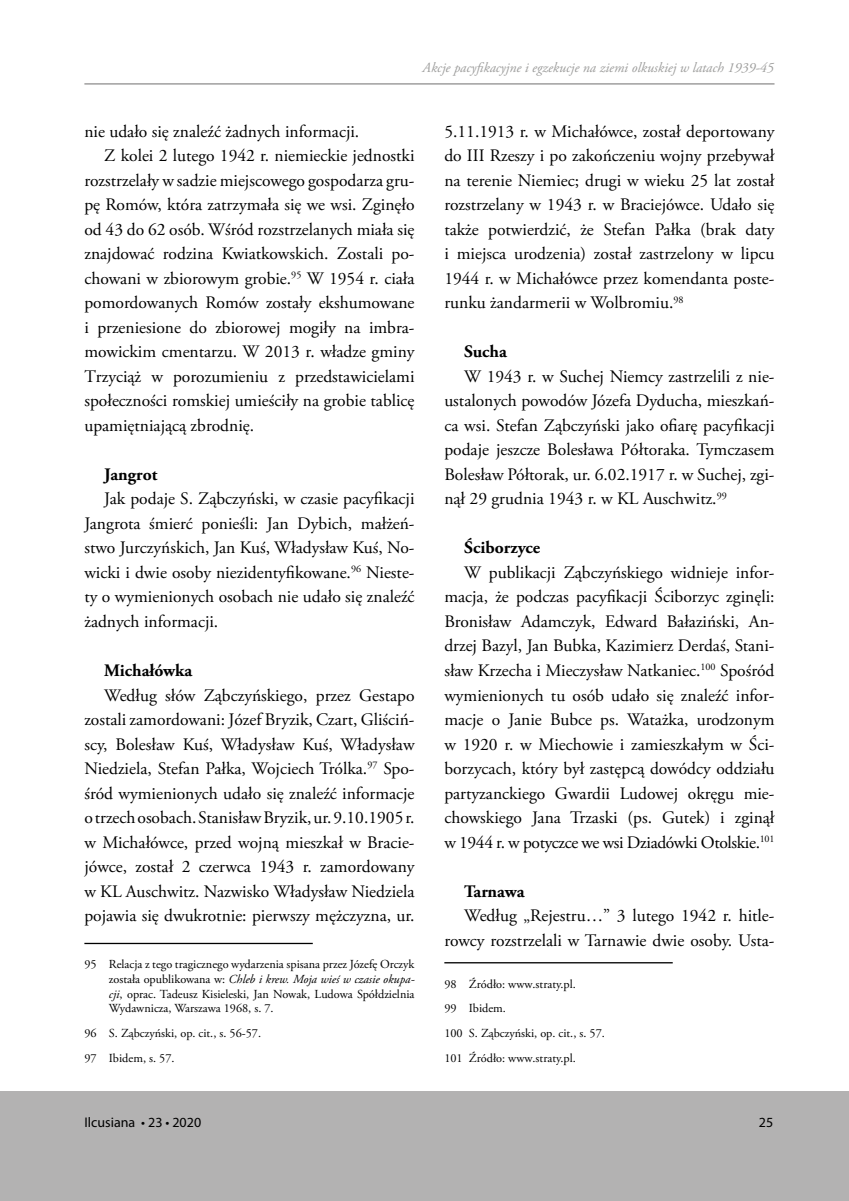
<style>
.page{position:relative;width:849px;height:1201px;background:#fff}
.page>*{position:absolute;margin:0;border:0;box-sizing:border-box;transform-origin:0 0}
.t1{font:17.5px/24.5px "Adobe Garamond Pro";color:#000;text-align:justify}
.t2{font:700 17.5px "Adobe Garamond Pro";color:#000}
.t3{font:italic 14px "Adobe Garamond Pro";color:#9d9d9c}
.t4{font:14px "Myriad Pro";color:#000}
.t5{font:12.25px/24.8px "Adobe Garamond Pro";color:#000}
.s1{font-style:italic}
</style>
<div class="page">
<div style="left:0;top:1091px;width:848px;height:109px;background:#b3b2b2"></div>
<hr style="left:84px;top:83px;width:690px;height:1px;background:#706f6f">
<hr style="left:84px;top:942px;width:229px;height:2px;background:#000">
<hr style="left:444px;top:962px;width:228px;height:1px;background:#000">
<p class="t3" style="left:422px;top:59px;width:352px">Akcje pacyfikacyjne i egzekucje na ziemi olkuskiej w latach 1939-45</p>
<p class="t1" style="left:84px;top:120px;width:276px">nie udało się znaleźć żadnych informacji.</p>
<p class="t1" style="left:104px;top:144px;width:312px">Z kolei 2 lutego 1942 r. niemieckie jednostki</p>
<p class="t1" style="left:84px;top:169px;width:331px">rozstrzelały w sadzie miejscowego gospodarza gru-</p>
<p class="t1" style="left:84px;top:193px;width:331px">pę Romów, która zatrzymała się we wsi. Zginęło</p>
<p class="t1" style="left:84px;top:218px;width:331px">od 43 do 62 osób. Wśród rozstrzelanych miała się</p>
<p class="t1" style="left:84px;top:242px;width:331px">znajdować rodzina Kwiatkowskich. Zostali po-</p>
<p class="t1" style="left:84px;top:267px;width:331px">chowani w zbiorowym grobie.<sup>95</sup> W 1954 r. ciała</p>
<p class="t1" style="left:84px;top:291px;width:331px">pomordowanych Romów zostały ekshumowane</p>
<p class="t1" style="left:84px;top:316px;width:331px">i przeniesione do zbiorowej mogiły na imbra-</p>
<p class="t1" style="left:84px;top:340px;width:331px">mowickim cmentarzu. W 2013 r. władze gminy</p>
<p class="t1" style="left:84px;top:365px;width:331px">Trzyciąż w porozumieniu z przedstawicielami</p>
<p class="t1" style="left:84px;top:389px;width:331px">społeczności romskiej umieściły na grobie tablicę</p>
<p class="t1" style="left:84px;top:414px;width:171px">upamiętniającą zbrodnię.</p>
<p class="t2" style="left:104px;top:464px;width:55px">Jangrot</p>
<p class="t1" style="left:84px;top:487px;width:331px;text-indent:20px">Jak podaje S. Ząbczyński, w czasie pacyfikacji Jangrota śmierć ponieśli: Jan Dybich, małżeń&shy;stwo Jurczyńskich, Jan Kuś, Władysław Kuś, No&shy;wicki i dwie osoby niezidentyfikowane.<sup>96</sup> Nieste&shy;ty o wymienionych osobach nie udało się znaleźć żadnych informacji.</p>
<p class="t2" style="left:104px;top:660px;width:90px">Michałówka</p>
<p class="t1" style="left:84px;top:683px;width:331px;text-indent:20px">Według słów Ząbczyńskiego, przez Gestapo zostali zamordowani: Józef Bryzik, Czart, Gliściń&shy;scy, Bolesław Kuś, Władysław Kuś, Władysław Niedziela, Stefan Pałka, Wojciech Trólka.<sup>97</sup> Spo&shy;śród wymienionych udało się znaleźć informacje o trzech osobach. Stanisław Bryzik, ur. 9.10.1905 r. w Michałówce, przed wojną mieszkał w Bracie&shy;jówce, został 2 czerwca 1943 r. zamordowany w KL Auschwitz. Nazwisko Władysław Niedziela pojawia się dwukrotnie: pierwszy mężczyzna, ur.</p>
<p class="t5" style="left:109px;top:957px;width:307px;line-height:14.7px;text-align:justify;text-indent:-24px">95 Relacja z tego tragicznego wydarzenia spisana przez Józefę Orczyk została opublikowana w: <span class="s1">Chleb i krew. Moja wieś w czasie okupa&shy;cji</span>, oprac. Tadeusz Kisieleski, Jan Nowak, Ludowa Spółdzielnia Wydawnicza, Warszawa 1968, s. 7.</p>
<p class="t5" style="left:84px;top:1021px;width:178px">96 S. Ząbczyński, op. cit., s. 56-57.<br>97 Ibidem, s. 57.</p>
<p class="t1" style="left:444px;top:120px;width:331px">5.11.1913 r. w Michałówce, został deportowany do III Rzeszy i po zakończeniu wojny przebywał na terenie Niemiec; drugi w wieku 25 lat został rozstrzelany w 1943 r. w Braciejówce. Udało się także potwierdzić, że Stefan Pałka (brak daty i miejsca urodzenia) został zastrzelony w lipcu 1944 r. w Michałówce przez komendanta poste&shy;runku żandarmerii w Wolbromiu.<sup>98</sup></p>
<p class="t2" style="left:464px;top:341px;width:44px">Sucha</p>
<p class="t1" style="left:444px;top:365px;width:331px;text-indent:20px">W 1943 r. w Suchej Niemcy zastrzelili z nie&shy;ustalonych powodów Józefa Dyducha, mieszkań&shy;ca wsi. Stefan Ząbczyński jako ofiarę pacyfikacji podaje jeszcze Bolesława Półtoraka. Tymczasem Bolesław Półtorak, ur. 6.02.1917 r. w Suchej, zgi&shy;nął 29 grudnia 1943 r. w KL Auschwitz.<sup>99</sup></p>
<p class="t2" style="left:464px;top:537px;width:78px">Ściborzyce</p>
<p class="t1" style="left:444px;top:561px;width:331px;text-indent:20px">W publikacji Ząbczyńskiego widnieje infor&shy;macja, że podczas pacyfikacji Ściborzyc zginęli:<br>Bronisław Adamczyk, Edward Bałaziński, An&shy;drzej Bazyl, Jan Bubka, Kazimierz Derdaś, Stani&shy;sław Krzecha i Mieczysław Natkaniec.<sup>100</sup> Spośród wymienionych tu osób udało się znaleźć infor&shy;macje o Janie Bubce ps. Watażka, urodzonym w 1920 r. w Miechowie i zamieszkałym w Ści&shy;borzycach, który był zastępcą dowódcy oddziału partyzanckiego Gwardii Ludowej okręgu mie&shy;chowskiego Jana Trzaski (ps. Gutek) i zginął w 1944 r. w potyczce we wsi Dziadówki Otolskie.<sup>101</sup></p>
<p class="t2" style="left:464px;top:880px;width:62px">Tarnawa</p>
<p class="t1" style="left:444px;top:904px;width:331px;text-align:right">Według „Rejestru…” 3 lutego 1942 r. hitle&shy;rowcy rozstrzelali w Tarnawie dwie osoby. Usta-</p>
<p class="t5" style="left:444px;top:971px;width:162px">98 Źródło: www.straty.pl.<br>99 Ibidem.<br>100 S. Ząbczyński, op. cit., s. 57.<br>101 Źródło: www.straty.pl.</p>
<p class="t4" style="left:84px;top:1113px;width:118px">Ilcusiana • 23 • 2020</p>
<p class="t4" style="left:758px;top:1113px;width:16px">25</p>
</div>
